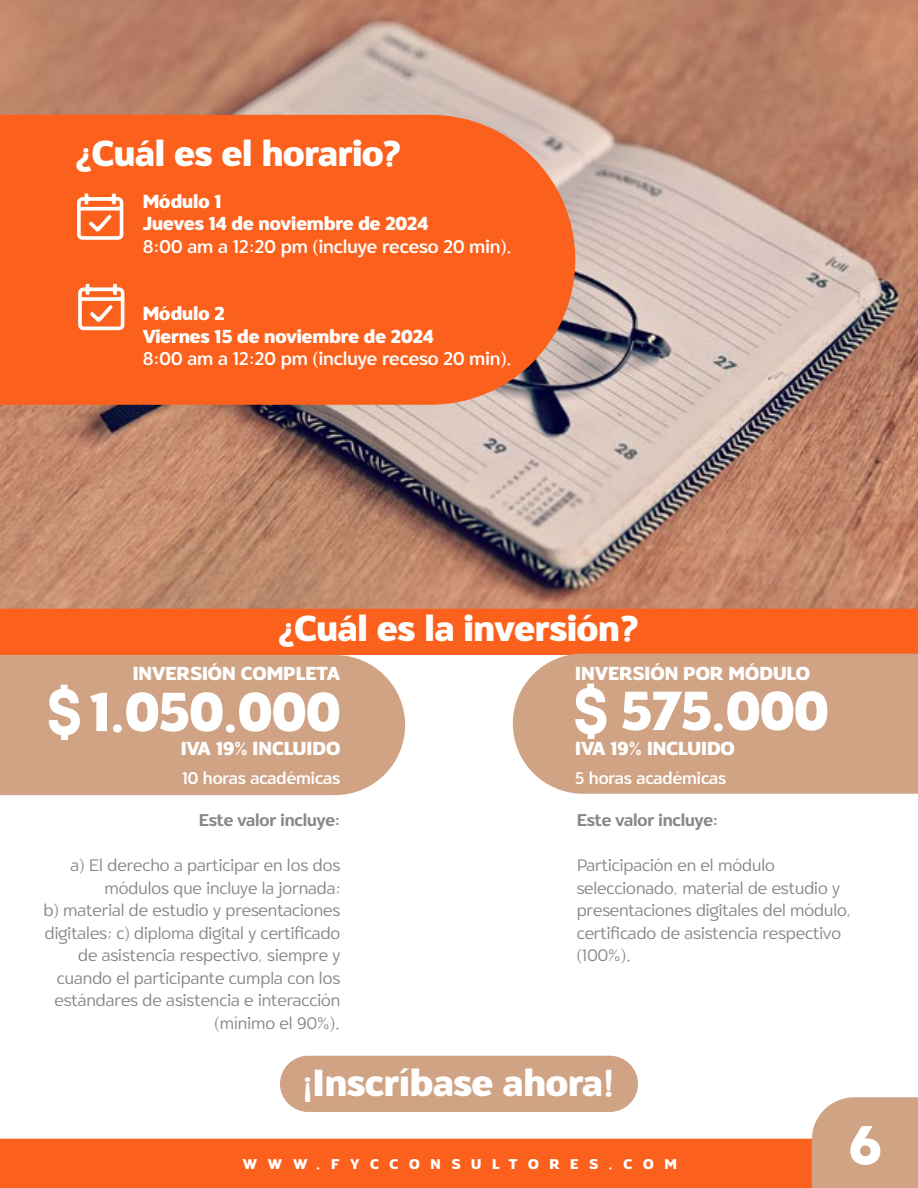
<style>
.page{position:relative;width:918px;height:1188px;background:#fff}
.page>*{position:absolute;margin:0;border:0;box-sizing:border-box;transform-origin:0 0}
.t1{font:800 57px "Mont";color:#fff}
.t2{font:700 52.5px "Oliviar Sans";color:#fff}
.t3{font:700 36px "Oliviar Sans";color:#fff}
.t4{font:700 34.5px "Oliviar Sans";color:#fff}
.t5{font:700 18px/22.5px "Oliviar Sans";color:#fff}
.t6{font:18px "Oliviar Sans";color:#fff}
.t7{font:200 16.5px/22.5px "Oliviar Sans";color:#878787;text-align:right}
.t8{font:600 16.5px "Oliviar Sans";letter-spacing:-.005em;color:#878787}
.t9{font:16.5px "Oliviar Sans";color:#fff}
.t10{font:700 13.5px "Oliviar Sans";letter-spacing:.8em;color:#fff}
</style>
<div class="page">
<div style="left:280px;top:1056px;width:358px;height:56px;background:#d0a385;border-radius:28px"></div>
<img style="left:0;top:0;width:918px;height:609px">
<div style="left:0;top:1139px;width:812px;height:49px;background:#fb611d"></div>
<div style="left:0;top:609px;width:918px;height:46px;background:#fb611d"></div>
<div style="left:0;top:115px;width:575px;height:290px;background:#fb611d"></div>
<svg style="left:77px;top:194px;width:46px;height:46px"></svg>
<svg style="left:78px;top:284px;width:46px;height:46px"></svg>
<div style="left:812px;top:1097px;width:106px;height:91px;background:#d0a385"></div>
<div style="left:0;top:655px;width:405px;height:140px;background:#d0a385"></div>
<svg style="left:49px;top:685px;width:31px;height:55px"></svg>
<div style="left:513px;top:654px;width:405px;height:140px;background:#d0a385"></div>
<svg style="left:575px;top:684px;width:31px;height:55px"></svg>
<h3 class="t4" style="left:76px;top:132px;width:327px">¿Cuál es el horario?</h3>
<p class="t5" style="left:143px;top:190px;width:287px">Módulo 1<br>Jueves 14 de noviembre de 2024</p>
<p class="t6" style="left:143px;top:235px;width:371px">8:00 am a 12:20 pm (incluye receso 20 min).</p>
<p class="t5" style="left:143px;top:303px;width:293px">Módulo 2<br>Viernes 15 de noviembre de 2024</p>
<p class="t6" style="left:143px;top:347px;width:371px">8:00 am a 12:20 pm (incluye receso 20 min).</p>
<h3 class="t4" style="left:279px;top:607px;width:362px">¿Cuál es la inversión?</h3>
<p class="t5" style="left:133px;top:663px;width:209px">INVERSIÓN COMPLETA</p>
<h2 class="t2" style="left:90px;top:679px;width:252px">1.050.000</h2>
<p class="t5" style="left:181px;top:738px;width:161px">IVA 19% INCLUIDO</p>
<p class="t5" style="left:575px;top:663px;width:236px">INVERSIÓN POR MÓDULO</p>
<h2 class="t2" style="left:621px;top:678px;width:209px">575.000</h2>
<p class="t5" style="left:575px;top:738px;width:161px">IVA 19% INCLUIDO</p>
<p class="t9" style="left:182px;top:767px;width:160px">10 horas académicas</p>
<p class="t9" style="left:575px;top:767px;width:153px">5 horas académicas</p>
<p class="t8" style="left:199px;top:810px;width:143px">Este valor incluye:</p>
<p class="t7" style="left:44px;top:854px;width:298px">a) El derecho a participar en los dos módulos que incluye la jornada;<br>b) material de estudio y presentaciones digitales; c) diploma digital y certificado de asistencia respectivo, siempre y cuando el participante cumpla con los estándares de asistencia e interacción (mínimo el 90%).</p>
<p class="t8" style="left:577px;top:810px;width:143px">Este valor incluye:</p>
<p class="t7" style="left:577px;top:854px;width:276px;text-align:left">Participación en el módulo seleccionado, material de estudio y presentaciones digitales del módulo, certificado de asistencia respectivo (100%).</p>
<h3 class="t3" style="left:304px;top:1060px;width:312px">¡Inscríbase ahora!</h3>
<p class="t10" style="left:243px;top:1155px;width:436px">WWW.FYCCONSULTORES.COM</p>
<h1 class="t1" style="left:848px;top:1107px;width:35px">6</h1>
</div>
